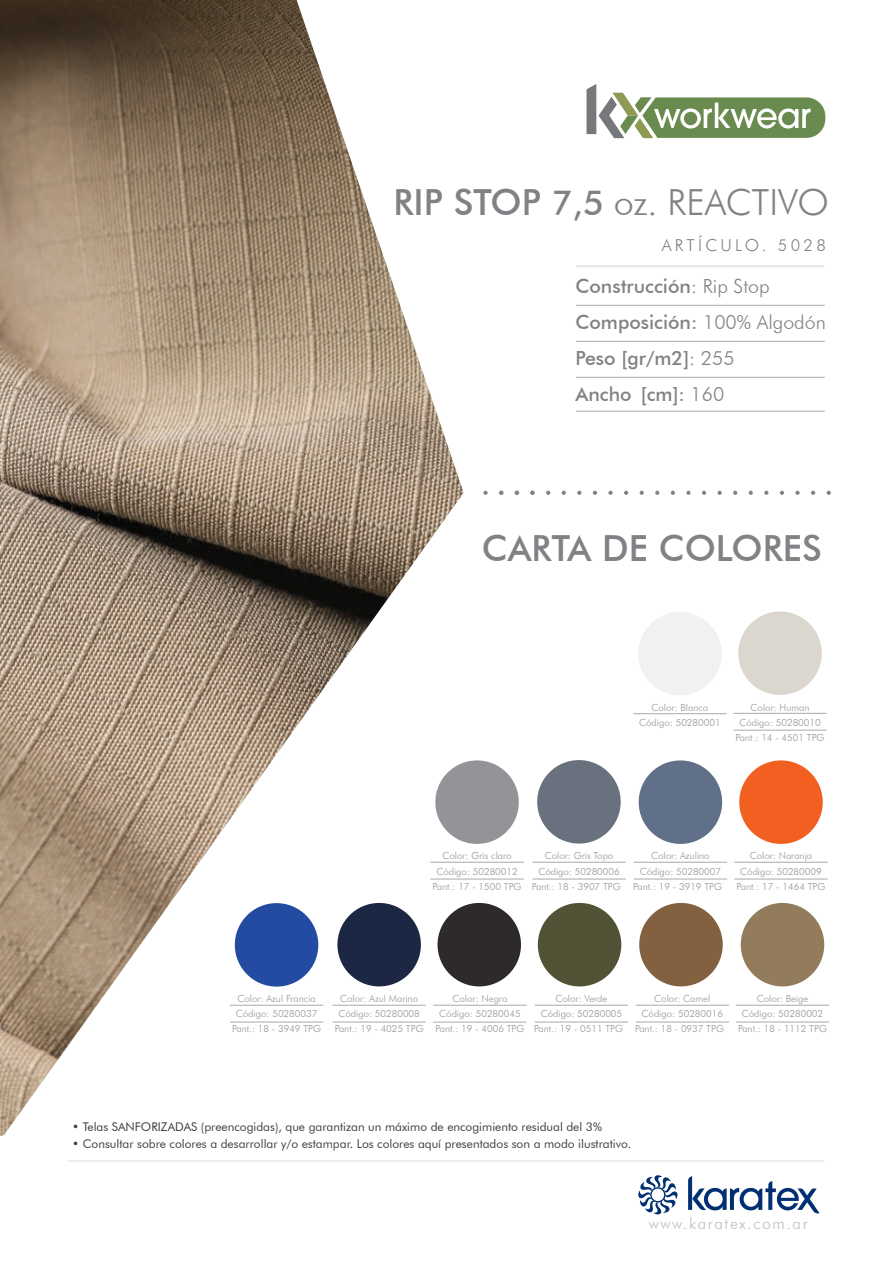
<style>
.page{position:relative;width:893px;height:1263px;background:#fff}
.page>*{position:absolute;margin:0;border:0;box-sizing:border-box;transform-origin:0 0}
.t1{font:300 36px "Futura BT";color:#808285}
.t2{font:500 36px "Futura BT";color:#808285}
.t3{font:500 19.5px/36px "Futura BT";color:#808285}
.t4{font:300 16.5px "Futura BT";letter-spacing:.2em;color:#808285}
.t5{font:300 15.75px "Futura BT";letter-spacing:.1em;color:#bcbdc0}
.t6{font:12px "Futura BT";color:#3e3e3f}
.t7{font:300 9.75px/15px "Futura BT";color:#939598;text-align:center}
.s1{font-weight:500}
.s2{font-weight:500;font-size:34.5px}
.s3{font-size:34.5px}
.s4{font-weight:300}
</style>
<div class="page">
<svg style="left:688px;top:1176px;width:131px;height:38px"></svg>
<svg style="left:638px;top:1175px;width:40px;height:40px"></svg>
<hr style="left:67px;top:1160px;width:757px;height:1px;background:#e6e7e9">
<hr style="left:576px;top:305px;width:249px;height:1px;background:#a8a9ad">
<hr style="left:576px;top:265px;width:248px;height:2px;background:#e6e7e9">
<hr style="left:576px;top:341px;width:249px;height:1px;background:#a8a9ad">
<hr style="left:576px;top:377px;width:249px;height:1px;background:#a8a9ad">
<hr style="left:576px;top:411px;width:249px;height:1px;background:#a8a9ad">
<svg style="left:827px;top:491px;width:4px;height:4px"></svg>
<svg style="left:811px;top:491px;width:4px;height:4px"></svg>
<svg style="left:795px;top:491px;width:5px;height:4px"></svg>
<svg style="left:780px;top:491px;width:4px;height:4px"></svg>
<svg style="left:764px;top:491px;width:4px;height:4px"></svg>
<svg style="left:749px;top:491px;width:4px;height:4px"></svg>
<svg style="left:733px;top:491px;width:4px;height:4px"></svg>
<svg style="left:717px;top:491px;width:5px;height:4px"></svg>
<svg style="left:702px;top:491px;width:4px;height:4px"></svg>
<svg style="left:686px;top:491px;width:4px;height:4px"></svg>
<svg style="left:671px;top:491px;width:4px;height:4px"></svg>
<svg style="left:655px;top:491px;width:4px;height:4px"></svg>
<svg style="left:640px;top:491px;width:4px;height:4px"></svg>
<svg style="left:624px;top:491px;width:4px;height:4px"></svg>
<svg style="left:608px;top:491px;width:5px;height:4px"></svg>
<svg style="left:593px;top:491px;width:4px;height:4px"></svg>
<svg style="left:577px;top:491px;width:4px;height:4px"></svg>
<svg style="left:562px;top:491px;width:4px;height:4px"></svg>
<svg style="left:546px;top:491px;width:4px;height:4px"></svg>
<svg style="left:530px;top:491px;width:5px;height:4px"></svg>
<svg style="left:515px;top:491px;width:4px;height:4px"></svg>
<svg style="left:499px;top:491px;width:4px;height:4px"></svg>
<svg style="left:483px;top:491px;width:5px;height:4px"></svg>
<img style="left:0;top:0;width:464px;height:1136px">
<hr style="left:636px;top:1005px;width:93px;height:1px;background:#a8a9ad">
<hr style="left:636px;top:1022px;width:93px;height:1px;background:#a8a9ad">
<div style="left:639px;top:903px;width:84px;height:83px;background:#826040;border-radius:42px"></div>
<hr style="left:535px;top:1005px;width:93px;height:1px;background:#a8a9ad">
<hr style="left:535px;top:1022px;width:93px;height:1px;background:#a8a9ad">
<div style="left:538px;top:903px;width:83px;height:83px;background:#525236;border-radius:42px"></div>
<hr style="left:532px;top:862px;width:94px;height:1px;background:#a8a9ad">
<hr style="left:532px;top:879px;width:94px;height:1px;background:#a8a9ad">
<div style="left:537px;top:760px;width:84px;height:83px;background:#69707e;border-radius:42px"></div>
<hr style="left:433px;top:1005px;width:94px;height:1px;background:#a8a9ad">
<svg style="left:437px;top:903px;width:84px;height:83px;fill:#2e2a2b"></svg>
<hr style="left:734px;top:862px;width:94px;height:1px;background:#a8a9ad">
<hr style="left:734px;top:879px;width:94px;height:1px;background:#a8a9ad">
<div style="left:739px;top:760px;width:84px;height:84px;background:#f26021;border-radius:42px"></div>
<hr style="left:733px;top:713px;width:94px;height:1px;background:#a8a9ad">
<hr style="left:733px;top:730px;width:94px;height:1px;background:#a8a9ad">
<div style="left:738px;top:611px;width:84px;height:84px;background:#dbd6ce;border-radius:42px"></div>
<hr style="left:633px;top:713px;width:94px;height:1px;background:#a8a9ad">
<div style="left:638px;top:612px;width:84px;height:83px;background:#f0f1f0;border-radius:42px"></div>
<div style="left:639px;top:760px;width:83px;height:84px;background:#607088;border-radius:42px"></div>
<hr style="left:634px;top:862px;width:93px;height:1px;background:#a8a9ad">
<hr style="left:634px;top:879px;width:93px;height:1px;background:#a8a9ad">
<div style="left:435px;top:760px;width:84px;height:84px;background:#969398;border-radius:42px"></div>
<hr style="left:430px;top:862px;width:94px;height:1px;background:#a8a9ad">
<hr style="left:430px;top:879px;width:94px;height:1px;background:#a8a9ad">
<div style="left:337px;top:903px;width:84px;height:83px;background:#1c2843;border-radius:42px"></div>
<hr style="left:333px;top:1005px;width:93px;height:1px;background:#a8a9ad">
<hr style="left:333px;top:1022px;width:93px;height:1px;background:#a8a9ad">
<div style="left:235px;top:903px;width:83px;height:83px;background:#224ba1;border-radius:42px"></div>
<hr style="left:230px;top:1005px;width:93px;height:1px;background:#a8a9ad">
<hr style="left:230px;top:1022px;width:93px;height:1px;background:#a8a9ad">
<div style="left:741px;top:903px;width:83px;height:83px;background:#927c5b;border-radius:42px"></div>
<hr style="left:736px;top:1005px;width:93px;height:1px;background:#a8a9ad">
<hr style="left:736px;top:1022px;width:93px;height:1px;background:#a8a9ad">
<svg style="left:586px;top:84px;width:239px;height:54px"></svg>
<hr style="left:433px;top:1022px;width:93px;height:1px;background:#a8a9ad">
<h1 class="t1" style="left:393px;top:180px;width:437px"><span class="s1">RIP STOP</span> <span class="s2">7,5</span> oz<span class="s3">.</span> REACTIVO</h1>
<h3 class="t4" style="left:662px;top:235px;width:166px">ARTÍCULO. 5028</h3>
<h2 class="t3" style="left:575px;top:268px;width:252px">Construcción<span class="s4">: Rip Stop<br></span>Composición: <span class="s4">100% Algodón<br></span>Peso [gr/m2]<span class="s4">: 255<br></span>Ancho [cm]: <span class="s4">160</span></h2>
<h1 class="t2" style="left:482px;top:526px;width:341px">CARTA DE COLORES</h1>
<p class="t7" style="left:639px;top:700px;width:83px">Color: Blanco<br>Código: 50280001</p>
<p class="t7" style="left:736px;top:699px;width:90px">Color: Human<br>Código: 50280010<br>Pant.: 14 - 4501 TPG</p>
<p class="t7" style="left:433px;top:848px;width:90px">Color: Gris claro<br>Código: 50280012<br>Pant.: 17 - 1500 TPG</p>
<p class="t7" style="left:532px;top:848px;width:90px">Color: Gris Topo<br>Código: 50280006<br>Pant.: 18 - 3907 TPG</p>
<p class="t7" style="left:633px;top:848px;width:90px">Color: Azulino<br>Código: 50280007<br>Pant.: 19 - 3919 TPG</p>
<p class="t7" style="left:736px;top:848px;width:90px">Color: Naranja<br>Código: 50280009<br>Pant.: 17 - 1464 TPG</p>
<p class="t7" style="left:232px;top:991px;width:90px">Color: Azul Francia<br>Código: 50280037<br>Pant.: 18 - 3949 TPG</p>
<p class="t7" style="left:738px;top:991px;width:90px">Color: Beige<br>Código: 50280002<br>Pant.: 18 - 1112 TPG</p>
<p class="t7" style="left:335px;top:991px;width:90px">Color: Azul Marino<br>Código: 50280008<br>Pant.: 19 - 4025 TPG</p>
<p class="t7" style="left:435px;top:991px;width:90px">Color: Negro<br>Código: 50280045<br>Pant.: 19 - 4006 TPG</p>
<p class="t7" style="left:534px;top:991px;width:90px">Color: Verde<br>Código: 50280005<br>Pant.: 19 - 0511 TPG</p>
<p class="t7" style="left:635px;top:991px;width:90px">Color: Camel<br>Código: 50280016<br>Pant.: 18 - 0937 TPG</p>
<p class="t6" style="left:72px;top:1120px;width:531px">• Telas SANFORIZADAS (preencogidas), que garantizan un máximo de encogimiento residual del 3%</p>
<p class="t6" style="left:72px;top:1136px;width:561px">• Consultar sobre colores a desarrollar y/o estampar. Los colores aquí presentados son a modo ilustrativo.</p>
<h3 class="t5" style="left:649px;top:1214px;width:160px">www.karatex.com.ar</h3>
</div>
